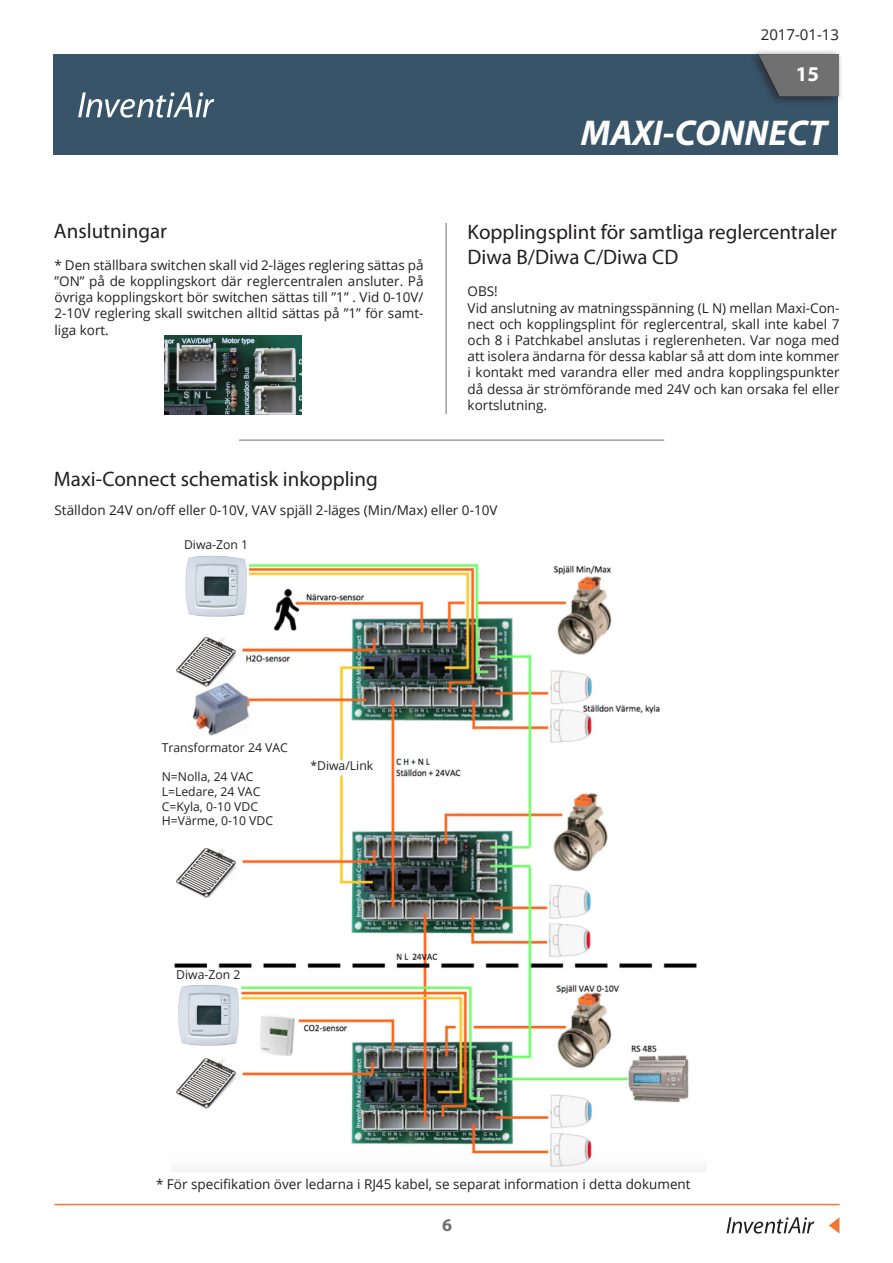
<style>
.page{position:relative;width:893px;height:1263px;background:#fff}
.page>*{position:absolute;margin:0;border:0;box-sizing:border-box;transform-origin:0 0}
.t1{font:italic 700 36px "Myriad Pro";color:#fff}
.t2{font:21px/25.2px "Myriad Pro";color:#231f20}
.t3{font:700 21px "Myriad Pro";color:#fff}
.t4{font:700 18px "Myriad Pro";color:#707070}
.t5{font:15px "Open Sans";color:#231f20}
.t6{font:13.5px/16.2px "Open Sans";color:#231f20;text-align:justify}
.t7{font:12.15px/14.7px "Open Sans";color:#231f20}
</style>
<div class="page">
<div style="left:53px;top:54px;width:785px;height:101px;background:#385469"></div>
<svg style="left:78px;top:92px;width:136px;height:26px"></svg>
<div style="left:748px;top:48px;width:96px;height:59px;background:#231f20;opacity:.75"></div>
<svg style="left:759px;top:54px;width:80px;height:42px;background:#676a6c"></svg>
<svg style="left:727px;top:1217px;width:87px;height:16px"></svg>
<svg style="left:829px;top:1217px;width:10px;height:16px"></svg>
<hr style="left:55px;top:1204px;width:784px;height:1px;background:#f1782f">
<hr style="left:239px;top:440px;width:425px;height:1px;background:#707070">
<img style="left:165px;top:335px;width:137px;height:79px">
<img style="left:172px;top:564px;width:534px;height:607px">
<img style="left:172px;top:1054px;width:71px;height:62px">
<img style="left:172px;top:838px;width:71px;height:68px">
<img style="left:172px;top:627px;width:71px;height:68px">
<hr style="left:446px;top:223px;width:1px;height:191px;background:#707070">
<div style="left:162px;top:738px;width:135px;height:98px;background:#fff"></div>
<svg style="left:173px;top:564px;width:4px;height:56px"></svg>
<svg style="left:172px;top:969px;width:69px;height:8px"></svg>
<img style="left:177px;top:556px;width:79px;height:69px">
<img style="left:172px;top:977px;width:76px;height:77px">
<svg style="left:302px;top:759px;width:76px;height:17px"></svg>
<svg style="left:254px;top:681px;width:76px;height:17px"></svg>
<p class="t5" style="left:761px;top:25px;width:80px">2017-01-13</p>
<h2 class="t2" style="left:54px;top:218px;width:115px">Anslutningar</h2>
<p class="t6" style="left:55px;top:256px;width:370px">* Den ställbara switchen skall vid 2-läges reglering sättas på ”ON” på de kopplingskort där reglercentralen ansluter. På övriga kopplingskort bör switchen sättas till ”1” . Vid 0-10V/ 2-10V reglering skall switchen alltid sättas på ”1” för samt&shy;liga kort.</p>
<h2 class="t2" style="left:54px;top:466px;width:325px">Maxi-Connect schematisk inkoppling</h2>
<h2 class="t3" style="left:796px;top:60px;width:25px">15</h2>
<h1 class="t1" style="left:581px;top:109px;width:248px">MAXI-CONNECT</h1>
<h2 class="t2" style="left:468px;top:219px;width:371px">Kopplingsplint för samtliga reglercentraler<br>Diwa B/Diwa C/Diwa CD</h2>
<p class="t6" style="left:468px;top:283px;width:373px;text-align:left">OBS!<br>Vid anslutning av matningsspänning (L N) mellan Maxi-Con&shy;nect och kopplingsplint för reglercentral, skall inte kabel 7 och 8 i Patchkabel anslutas i reglerenheten. Var noga med att isolera ändarna för dessa kablar så att dom inte kommer i kontakt med varandra eller med andra kopplingspunkter då dessa är strömförande med 24V och kan orsaka fel eller kortslutning.</p>
<p class="t6" style="left:55px;top:502px;width:444px">Ställdon 24V on/off eller 0-10V, VAV spjäll 2-läges (Min/Max) eller 0-10V</p>
<p class="t7" style="left:184px;top:537px;width:66px">Diwa-Zon 1</p>
<p class="t7" style="left:162px;top:740px;width:128px">Transformator 24 VAC</p>
<p class="t7" style="left:162px;top:769px;width:113px">N=Nolla, 24 VAC<br>L=Ledare, 24 VAC<br>C=Kyla, 0-10 VDC<br>H=Värme, 0-10 VDC</p>
<p class="t7" style="left:310px;top:758px;width:64px">*Diwa/Link</p>
<p class="t7" style="left:176px;top:967px;width:66px">Diwa-Zon 2</p>
<p class="t6" style="left:156px;top:1175px;width:536px">* För specifikation över ledarna i RJ45 kabel, se separat information i detta dokument</p>
<h3 class="t4" style="left:442px;top:1213px;width:11px">6</h3>
</div>
